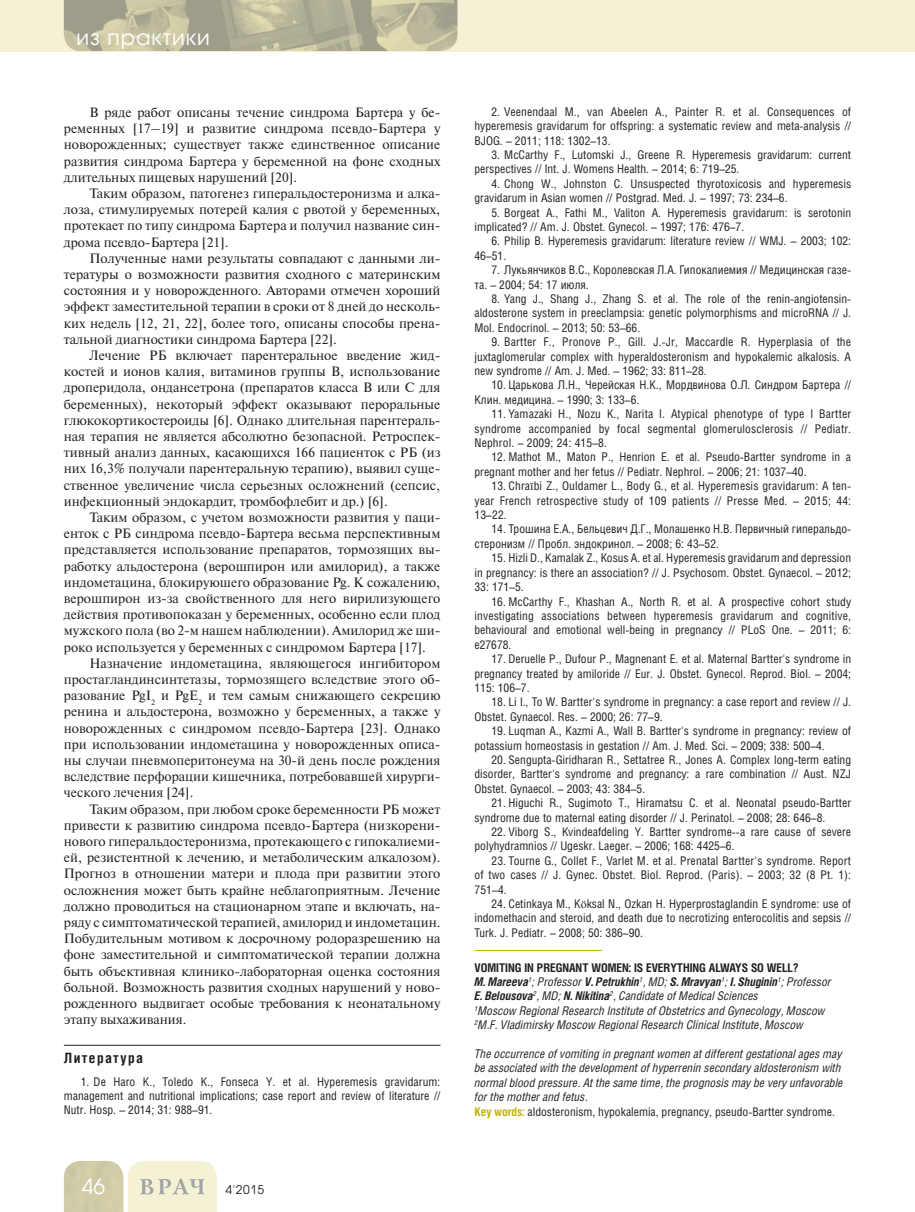
<style>
.page{position:relative;width:915px;height:1212px;background:#fff}
.page>*{position:absolute;margin:0;border:0;box-sizing:border-box;transform-origin:0 0}
.t1{font:21px "Avant Garde Gothic C";letter-spacing:.05em;color:#fff}
.t2{font:700 14.25px "Helios Cond";letter-spacing:.1em;color:#231f20}
.t3{font:13.5px/16.2px "Newton C";color:#231f20;text-align:justify}
.t4{font:12px/14.4px "Helios Cond";color:#231f20;text-align:justify}
.t5{font:italic 12px/14.4px "Helios Cond";color:#231f20}
.t6{font:12px "Avant Garde Gothic C";color:#231f20}
.s1{font-family:"Times New Roman"}
.s2{font-weight:700;font-style:normal}
.s3{font-weight:700}
.s4{font-weight:700;font-style:normal;color:#c1b400}
.s5{font-style:normal}
</style>
<div class="page">
<div style="left:0;top:0;width:914px;height:51px;background:#f5f1d5"></div>
<svg style="left:64px;top:1161px;width:153px;height:51px"></svg>
<img style="left:64px;top:0;width:393px;height:51px">
<hr style="left:64px;top:1045px;width:376px;height:1px;background:#231f20">
<hr style="left:474px;top:950px;width:128px;height:1px;background:#c1b400">
<h1 class="t1" style="left:77px;top:27px;width:135px">из практики</h1>
<p class="t3" style="left:64px;top:106px;width:378px;text-indent:26px">В ряде работ описаны течение синдрома Бартера у бе&shy;ременных [17–19] и развитие синдрома псевдо-Бартера у новорожденных; существует также единственное описание развития синдрома Бартера у беременной на фоне сходных длительных пищевых нарушений [20].</p>
<p class="t3" style="left:64px;top:187px;width:378px;text-indent:26px">Таким образом, патогенез гиперальдостеронизма и алка&shy;лоза, стимулируемых потерей калия с рвотой у беременных, протекает по типу синдрома Бартера и получил название син&shy;дрома псевдо-Бартера [21].</p>
<p class="t3" style="left:64px;top:251px;width:378px;text-indent:26px">Полученные нами результаты совпадают с данными ли&shy;тературы о возможности развития сходного с материнским состояния и у новорожденного. Авторами отмечен хороший эффект заместительной терапии в сроки от 8 дней до несколь&shy;ких недель [12, 21, 22], более того, описаны способы прена&shy;тальной диагностики синдрома Бартера [22].</p>
<p class="t3" style="left:64px;top:349px;width:378px;text-indent:26px">Лечение РБ включает парентеральное введение жид&shy;костей и ионов калия, витаминов группы В, использование дроперидола, ондансетрона (препаратов класса В или С для беременных), некоторый эффект оказывают пероральные глюкокортикостероиды [6]. Однако длительная парентераль&shy;ная терапия не является абсолютно безопасной. Ретроспек&shy;тивный анализ данных, касающихся 166 пациенток с РБ (из них 16,3% получали парентеральную терапию), выявил суще&shy;ственное увеличение числа серьезных осложнений (сепсис, инфекционный эндокардит, тромбофлебит и др.) [6].</p>
<p class="t3" style="left:64px;top:511px;width:378px;text-indent:26px">Таким образом, с учетом возможности развития у паци&shy;енток с РБ синдрома псевдо-Бартера весьма перспективным представляется использование препаратов, тормозящих вы&shy;работку альдостерона (верошпирон или амилорид), а также индометацина, блокируюшего образование Pg. К сожалению, верошпирон из-за свойственного для него вирилизующего действия противопоказан у беременных, особенно если плод мужского пола (во 2-м нашем наблюдении). Амилорид же ши&shy;роко используется у беременных с синдромом Бартера [17].</p>
<p class="t3" style="left:64px;top:656px;width:378px;text-indent:26px">Назначение индометацина, являющегося ингибитором простагландинсинтетазы, тормозящего вследствие этого об&shy;разование PgI<sub>2</sub> и PgE<sub>2</sub> и тем самым снижающего секрецию ренина и альдостерона, возможно у беременных, а также у новорожденных с синдромом псевдо-Бартера [23]. Однако при использовании индометацина у новорожденных описа&shy;ны случаи пневмоперитонеума на 30-й день после рождения вследствие перфорации кишечника, потребовавшей хирурги&shy;ческого лечения [24].</p>
<p class="t3" style="left:64px;top:802px;width:378px;text-indent:26px">Таким образом, при любом сроке беременности РБ может привести к развитию синдрома псевдо-Бартера (низкорени&shy;нового гиперальдостеронизма, протекающего с гипокалиеми&shy;ей, резистентной к лечению, и метаболическим алкалозом).<br>Прогноз в отношении матери и плода при развитии этого осложнения может быть крайне неблагоприятным. Лечение должно проводиться на стационарном этапе и включать, на&shy;ряду с симптоматической терапией, амилорид и индометацин.<br>Побудительным мотивом к досрочному родоразрешению на фоне заместительной и симптоматической терапии должна быть объективная клинико-лабораторная оценка состояния больной. Возможность развития сходных нарушений у ново&shy;рожденного выдвигает особые требования к неонатальному этапу выхаживания.</p>
<p class="t2" style="left:64px;top:1052px;width:81px">Литература</p>
<p class="t4" style="left:64px;top:1075px;width:378px;text-indent:17px">1. De Haro K., Toledo K., Fonseca Y. et al. Hyperemesis gravidarum: management and nutritional implications; case report and review of literature // Nutr. Hosp. – 2014; 31: 988–91.</p>
<h1 class="t1" style="left:82px;top:1177px;width:25px">46</h1>
<p class="t6" style="left:225px;top:1184px;width:40px">4'2015</p>
<p class="t4" style="left:474px;top:106px;width:378px;text-indent:17px">2. Veenendaal M., van Abeelen A., Painter R. et al. Consequences of hyperemesis gravidarum for offspring: a systematic review and meta-analysis // BJOG. – 2011; 118: 1302–13.</p>
<p class="t4" style="left:474px;top:149px;width:378px;text-indent:17px">3. McCarthy F., Lutomski J., Greene R. Hyperemesis gravidarum: current perspectives // Int. J. Womens Health. – 2014; 6: 719–25.</p>
<p class="t4" style="left:474px;top:178px;width:378px;text-indent:17px">4. Chong W., Johnston C. Unsuspected thyrotoxicosis and hyperemesis gravidarum in Asian women // Postgrad. Med. J. – 1997; 73: 234–6.</p>
<p class="t4" style="left:474px;top:206px;width:378px;text-indent:17px">5. Borgeat A., Fathi M., Valiton A. Hyperemesis gravidarum: is serotonin implicated? // Am. J. Obstet. Gynecol. – 1997; 176: 476–7.</p>
<p class="t4" style="left:474px;top:235px;width:378px;text-indent:17px">6. Philip B. Hyperemesis gravidarum: literature review // WMJ. – 2003; 102:<br>46–51.</p>
<p class="t4" style="left:474px;top:264px;width:378px;text-indent:17px">7. Лукьянчиков В.С., Королевская Л.А. Гипокалиемия // Медицинская газе&shy;та. – 2004; 54: 17 июля.</p>
<p class="t4" style="left:474px;top:293px;width:378px;text-indent:17px">8. Yang J., Shang J., Zhang S. et al. The role of the renin-angiotensin&shy;aldosterone system in preeclampsia: genetic polymorphisms and microRNA // J.<br>Mol. Endocrinol. – 2013; 50: 53–66.</p>
<p class="t4" style="left:474px;top:336px;width:378px;text-indent:17px">9. Bartter F., Pronove P., Gill. J.-Jr, Maccardle R. Hyperplasia of the juxtaglomerular complex with hyperaldosteronism and hypokalemic alkalosis. A new syndrome // Am. J. Med. – 1962; 33: 811–28.</p>
<p class="t4" style="left:474px;top:379px;width:378px;text-indent:17px">10. Царькова Л.Н., Черейская Н.К., Мордвинова О.Л. Синдром Бартера //<br>Клин. медицина. – 1990; 3: 133–6.</p>
<p class="t4" style="left:474px;top:408px;width:378px;text-indent:17px">11. Yamazaki H., Nozu K., Narita I. Atypical phenotype of type I Bartter syndrome accompanied by focal segmental glomerulosclerosis // Pediatr.<br>Nephrol. – 2009; 24: 415–8.</p>
<p class="t4" style="left:474px;top:451px;width:378px;text-indent:17px">12. Mathot M., Maton P., Henrion E. et al. Pseudo-Bartter syndrome in a pregnant mother and her fetus // Pediatr. Nephrol. – 2006; 21: 1037–40.</p>
<p class="t4" style="left:474px;top:480px;width:378px;text-indent:17px">13. Chra<span class="s1">ï</span>bi Z., Ouldamer L., Body G., et al. Hyperemesis gravidarum: A ten&shy;year French retrospective study of 109 patients // Presse Med. – 2015; 44:<br>13–22.</p>
<p class="t4" style="left:474px;top:523px;width:378px;text-indent:17px">14. Трошина Е.А., Бельцевич Д.Г., Молашенко Н.В. Первичный гиперальдо&shy;стеронизм // Пробл. эндокринол. – 2008; 6: 43–52.</p>
<p class="t4" style="left:474px;top:552px;width:378px;text-indent:17px">15. Hizli D., Kamalak Z., Kosus A. et al. Hyperemesis gravidarum and depression in pregnancy: is there an association? // J. Psychosom. Obstet. Gynaecol. – 2012; 33: 171–5.</p>
<p class="t4" style="left:474px;top:595px;width:378px;text-indent:17px">16. McCarthy F., Khashan A., North R. et al. A prospective cohort study investigating associations between hyperemesis gravidarum and cognitive, behavioural and emotional well-being in pregnancy // PLoS One. – 2011; 6: e27678.</p>
<p class="t4" style="left:474px;top:653px;width:378px;text-indent:17px">17. Deruelle P., Dufour P., Magnenant E. et al. Maternal Bartter's syndrome in pregnancy treated by amiloride // Eur. J. Obstet. Gynecol. Reprod. Biol. – 2004; 115: 106–7.</p>
<p class="t4" style="left:474px;top:696px;width:378px;text-indent:17px">18. Li I., To W. Bartter's syndrome in pregnancy: a case report and review // J.<br>Obstet. Gynaecol. Res. – 2000; 26: 77–9.</p>
<p class="t4" style="left:474px;top:725px;width:378px;text-indent:17px">19. Luqman A., Kazmi A., Wall B. Bartter's syndrome in pregnancy: review of potassium homeostasis in gestation // Am. J. Med. Sci. – 2009; 338: 500–4.</p>
<p class="t4" style="left:474px;top:754px;width:378px;text-indent:17px">20. Sengupta-Giridharan R., Settatree R., Jones A. Complex long-term eating disorder, Bartter's syndrome and pregnancy: a rare combination // Aust. NZJ Obstet. Gynaecol. – 2003; 43: 384–5.</p>
<p class="t4" style="left:474px;top:797px;width:378px;text-indent:17px">21. Higuchi R., Sugimoto T., Hiramatsu C. et al. Neonatal pseudo-Bartter syndrome due to maternal eating disorder // J. Perinatol. – 2008; 28: 646–8.</p>
<p class="t4" style="left:474px;top:826px;width:378px;text-indent:17px">22. Viborg S., Kvindeafdeling Y. Bartter syndrome--a rare cause of severe polyhydramnios // Ugeskr. Laeger. – 2006; 168: 4425–6.</p>
<p class="t4" style="left:474px;top:854px;width:378px;text-indent:17px">23. Tourne G., Collet F., Varlet M. et al. Prenatal Bartter's syndrome. Report of two cases // J. Gynec. Obstet. Biol. Reprod. (Paris). – 2003; 32 (8 Pt. 1):<br>751–4.</p>
<p class="t4" style="left:474px;top:898px;width:378px;text-indent:17px">24. Cetinkaya M., K<span class="s1">ö</span>ksal N., Ozkan H. Hyperprostaglandin E syndrome: use of indomethacin and steroid, and death due to necrotizing enterocolitis and sepsis // Turk. J. Pediatr. – 2008; 50: 386–90.</p>
<p class="t5" style="left:474px;top:961px;width:358px"><span class="s2">VOMITING IN PREGNANT WOMEN: IS EVERYTHING ALWAYS SO WELL?<br></span><span class="s3">M. Mareeva</span><sup>1</sup>; Professor <span class="s3">V. Petrukhin</span><sup>1</sup>, MD; <span class="s3">S. Mravyan</span><sup>1</sup>; <span class="s3">I. Shuginin</span><sup>1</sup>; Professor <span class="s3">E. Belousova</span><sup>2</sup>, MD; <span class="s3">N. Nikitina</span><sup>2</sup>, Candidate of Medical Sciences<br><sup>1</sup>Moscow Regional Research Institute of Obstetrics and Gynecology, Moscow <sup>2</sup>M.F. Vladimirsky Moscow Regional Research Clinical Institute, Moscow</p>
<p class="t5" style="left:474px;top:1048px;width:370px">The occurrence of vomiting in pregnant women at different gestational ages may be associated with the development of hyperrenin secondary aldosteronism with normal blood pressure. At the same time, the prognosis may be very unfavorable for the mother and fetus.<br><span class="s4">Key words:</span> <span class="s5">aldosteronism, hypokalemia, pregnancy, pseudo-Bartter syndrome.</span></p>
</div>
